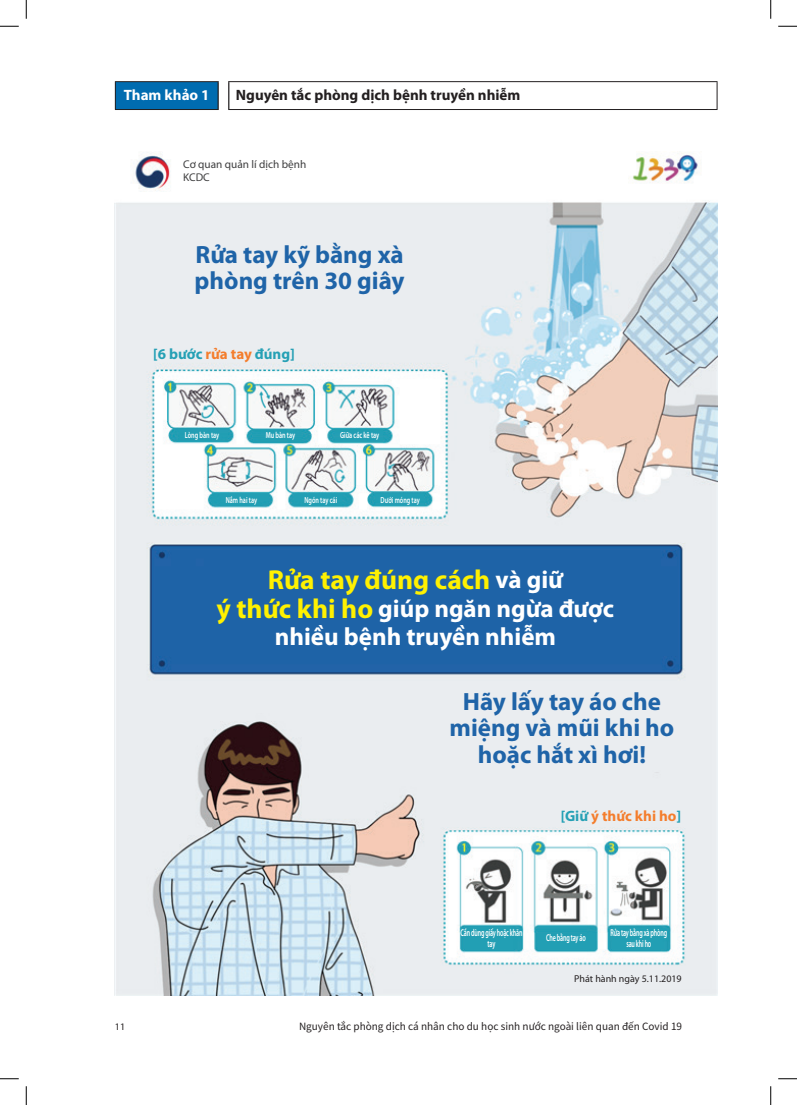
<style>
.page{position:relative;width:797px;height:1105px;background:#fff}
.page>*{position:absolute;margin:0;border:0;box-sizing:border-box;transform-origin:0 0}
.t1{font:700 27.5px "Myriad Pro";color:#fff101}
.t2{font:700 25px/26.2px "Myriad Pro";color:#1f64a8}
.t3{font:700 25px/27.5px "Myriad Pro";color:#fff;text-align:center}
.t4{font:700 15px "Myriad Pro";color:#231f20}
.t5{font:700 15px "Myriad Pro";color:#25a0b5}
.t6{font:700 15px "Myriad Pro";color:#f47d2c}
.t7{font:700 15px "Myriad Pro";color:#fff}
.t8{font:11.25px/13.5px "Myriad Pro";color:#3e3e3f}
.t9{font:10px "Noto Sans CJ Kkr";color:#231f20}
.t10{font:600 10px/11.2px "Myriad Pro";letter-spacing:-.025em;color:#fff;text-align:center;scale:.6 1}
.t11{font:10px "Myriad Pro";color:#231f20}
.t12{font:600 8.75px "Myriad Pro";color:#fff;scale:.7 1}
.s1{color:#f47d2c}
.s2{font-size:25px;color:#fff}
.s3{font-size:27.5px;color:#fff101}
.s4{color:#25a0b5}
</style>
<div class="page">
<div style="left:115px;top:82px;width:103px;height:28px;background:#006cb0"></div>
<hr style="left:217px;top:82px;width:2px;height:27px;background:#231f20">
<svg style="left:228px;top:82px;width:1px;height:27px"></svg>
<hr style="left:115px;top:81px;width:104px;height:1px;background:#231f20">
<svg style="left:115px;top:82px;width:1px;height:27px"></svg>
<hr style="left:228px;top:81px;width:489px;height:1px;background:#231f20">
<svg style="left:716px;top:82px;width:1px;height:27px"></svg>
<hr style="left:115px;top:109px;width:104px;height:1px;background:#231f20">
<hr style="left:228px;top:109px;width:489px;height:1px;background:#231f20">
<img style="left:115px;top:152px;width:602px;height:844px">
<svg style="left:0;top:25px;width:19px;height:2px"></svg>
<svg style="left:778px;top:25px;width:19px;height:2px"></svg>
<svg style="left:0;top:1078px;width:19px;height:1px"></svg>
<svg style="left:778px;top:1078px;width:19px;height:1px"></svg>
<svg style="left:25px;top:0;width:2px;height:19px"></svg>
<svg style="left:25px;top:1086px;width:2px;height:19px"></svg>
<svg style="left:770px;top:0;width:1px;height:19px"></svg>
<svg style="left:770px;top:1086px;width:1px;height:19px"></svg>
<p class="t7" style="left:124px;top:85px;width:87px">Tham khảo 1</p>
<p class="t4" style="left:236px;top:85px;width:286px">Nguyên tắc phòng dịch bệnh truyền nhiễm</p>
<p class="t8" style="left:183px;top:157px;width:125px">Cơ quan quản lí dịch bệnh<br>KCDC</p>
<p class="t2" style="left:195px;top:241px;width:211px">Rửa tay kỹ bằng xà phòng trên 30 giây</p>
<p class="t5" style="left:153px;top:344px;width:143px">[6 bước <span class="s1">rửa tay</span> đúng]</p>
<p class="t12" style="left:185px;top:430px;width:51px">Lòng bàn tay</p>
<p class="t12" style="left:266px;top:430px;width:44px">Mu bàn tay</p>
<p class="t12" style="left:340px;top:430px;width:57px">Giữa các kẽ tay</p>
<p class="t12" style="left:226px;top:494px;width:46px">Nắm hai tay</p>
<p class="t12" style="left:304px;top:494px;width:48px">Ngón tay cái</p>
<p class="t12" style="left:380px;top:494px;width:58px">Dưới móng tay</p>
<p class="t1" style="left:268px;top:562px;width:296px">Rửa tay đúng cách <span class="s2">và giữ</span></p>
<p class="t3" style="left:217px;top:594px;width:399px"><span class="s3">ý thức khi ho</span> giúp ngăn ngừa được nhiều bệnh truyền nhiễm</p>
<p class="t2" style="left:449px;top:688px;width:226px;text-align:center">Hãy lấy tay áo che miệng và mũi khi ho hoặc hắt xì hơi!</p>
<p class="t6" style="left:560px;top:806px;width:122px"><span class="s4">[Giữ</span> ý thức khi ho<span class="s4">]</span></p>
<p class="t10" style="left:460px;top:926px;width:105px">Cần dùng giấy hoặc khăn tay</p>
<p class="t10" style="left:546px;top:932px;width:68px">Che bằng tay áo</p>
<p class="t10" style="left:610px;top:926px;width:96px">Rửa tay bằng xà phòng sau khi ho</p>
<p class="t11" style="left:574px;top:972px;width:109px">Phát hành ngày 5.11.2019</p>
<p class="t11" style="left:115px;top:1020px;width:12px">11</p>
<p class="t9" style="left:299px;top:1021px;width:384px">Nguyên tắc phòng dịch cá nhân cho du học sinh nước ngoài liên quan đến Covid 19</p>
</div>
